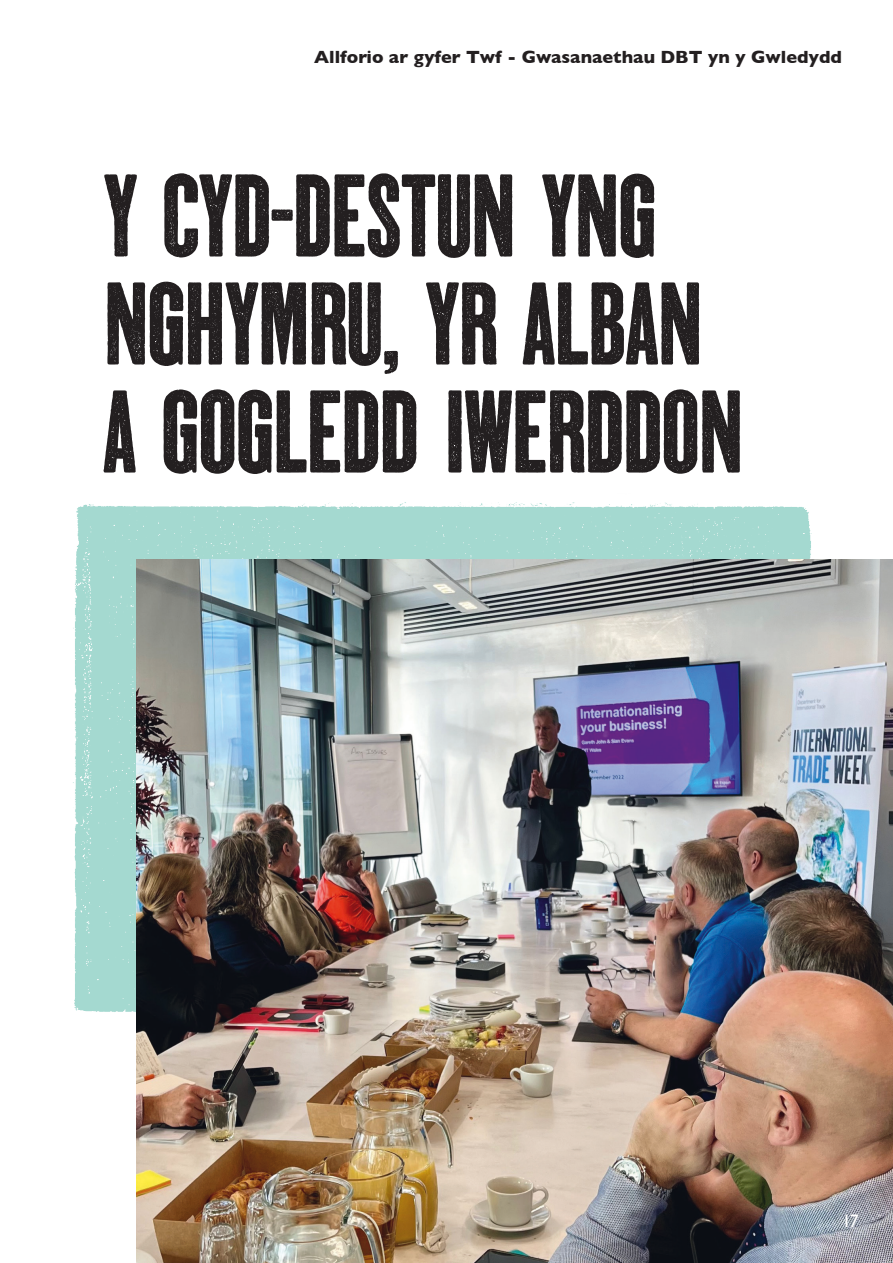
<style>
.page{position:relative;width:893px;height:1263px;background:#fff}
.page>*{position:absolute;margin:0;border:0;box-sizing:border-box;transform-origin:0 0}
.HEAD_2{font:108px/108px "Dail Tabloid Mi UK Light";letter-spacing:-.035em;color:#231f20}
.t1{font:700 18px "Gill Sans";color:#231f20}
.t2{font:18px "Gill Sans 2";color:#fff}
</style>
<div class="page">
<img style="left:73px;top:502px;width:739px;height:510px">
<img style="left:136px;top:559px;width:757px;height:704px">
<p class="t1" style="left:314px;top:43px;width:529px">Allforio ar gyfer Twf - Gwasanaethau DBT yn y Gwledydd</p>
<h1 class="HEAD_2" style="left:102px;top:160px;width:645px">Y CYD-DESTUN YNG<br>NGHYMRU, YR ALBAN<br>A GOGLEDD IWERDDON</h1>
<p class="t2" style="left:842px;top:1210px;width:18px">17</p>
</div>
